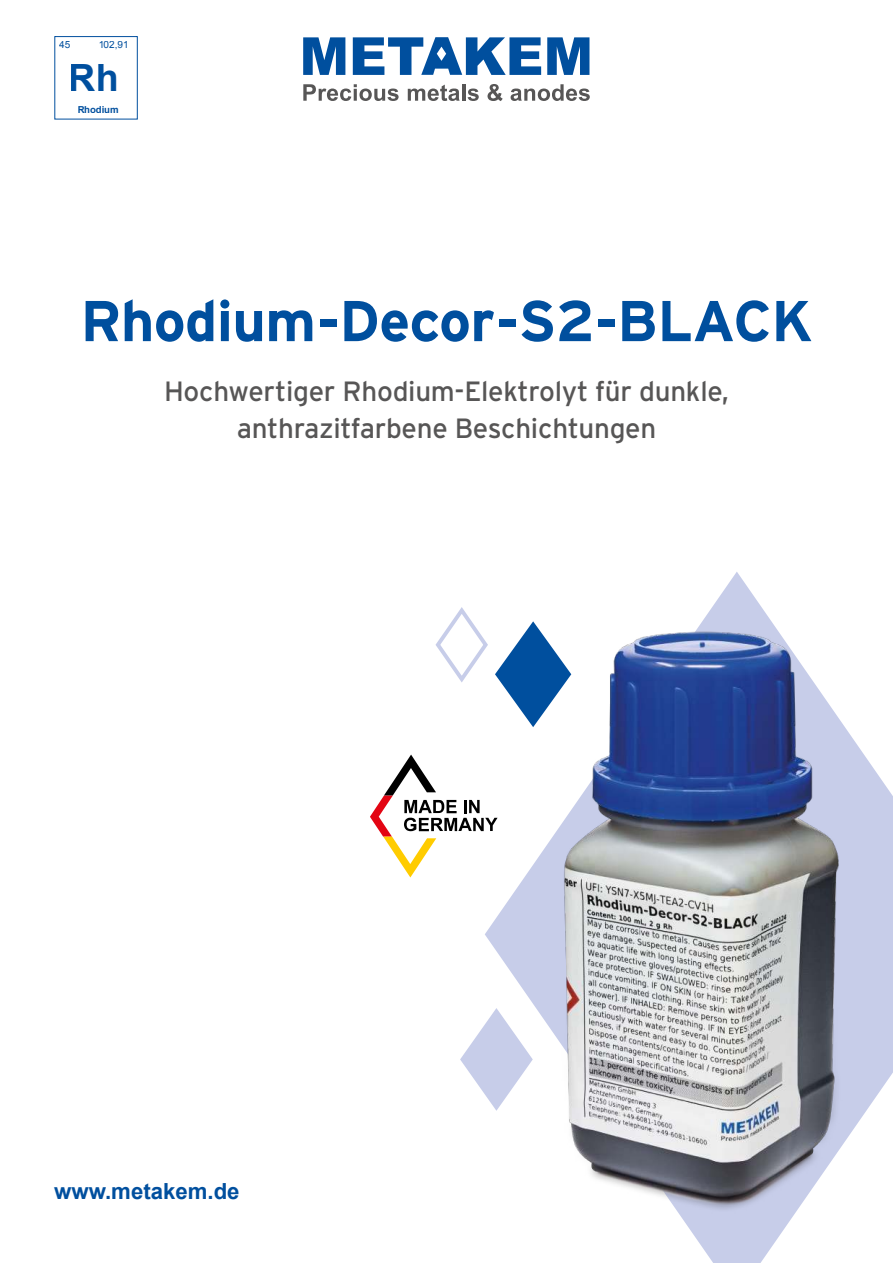
<style>
.page{position:relative;width:893px;height:1263px;background:#fff}
.page>*{position:absolute;margin:0;border:0;box-sizing:border-box;transform-origin:0 0}
.t1{font:700 57.45px "Interstate";letter-spacing:-.01em;color:#004f9e}
.t2{font:700 37.5px "Arial";color:#004f9e}
.t3{font:27.9px/36.8px "Interstate";letter-spacing:-.01em;color:#575656;text-align:center}
.t4{font:700 22.2px "Arial";color:#004f9e}
.t5{font:10.05px "Arial";letter-spacing:-.005em;color:#004f9e}
.t6{font:700 9.6px "Arial";letter-spacing:-.005em;color:#004f9e}
</style>
<div class="page">
<div style="left:54px;top:36px;width:84px;height:84px;border:1px solid #004f9e"></div>
<svg style="left:303px;top:84px;width:96px;height:17px"></svg>
<svg style="left:408px;top:85px;width:52px;height:16px"></svg>
<hr style="left:462px;top:84px;width:3px;height:17px;background:#575656">
<svg style="left:468px;top:89px;width:11px;height:12px"></svg>
<svg style="left:487px;top:84px;width:16px;height:17px"></svg>
<svg style="left:511px;top:84px;width:79px;height:17px"></svg>
<svg style="left:303px;top:37px;width:42px;height:38px"></svg>
<svg style="left:353px;top:37px;width:188px;height:38px"></svg>
<svg style="left:547px;top:37px;width:42px;height:38px"></svg>
<svg style="left:460px;top:1024px;width:25px;height:70px"></svg>
<svg style="left:485px;top:572px;width:408px;height:691px"></svg>
<img style="left:493px;top:602px;width:349px;height:644px">
<svg style="left:435px;top:604px;width:136px;height:123px"></svg>
<svg style="left:370px;top:754px;width:128px;height:123px"></svg>
<p class="t5" style="left:59px;top:41px;width:13px">45</p>
<p class="t5" style="left:98px;top:41px;width:32px">102,91</p>
<h2 class="t2" style="left:69px;top:56px;width:52px">Rh</h2>
<p class="t6" style="left:77px;top:104px;width:43px">Rhodium</p>
<h1 class="t1" style="left:80px;top:295px;width:734px">Rhodium-Decor-S2-BLACK</h1>
<p class="t3" style="left:164px;top:375px;width:566px">Hochwertiger Rhodium-Elektrolyt für dunkle, anthrazitfarbene Beschichtungen</p>
<p class="t4" style="left:54px;top:1178px;width:187px">www.metakem.de</p>
</div>
